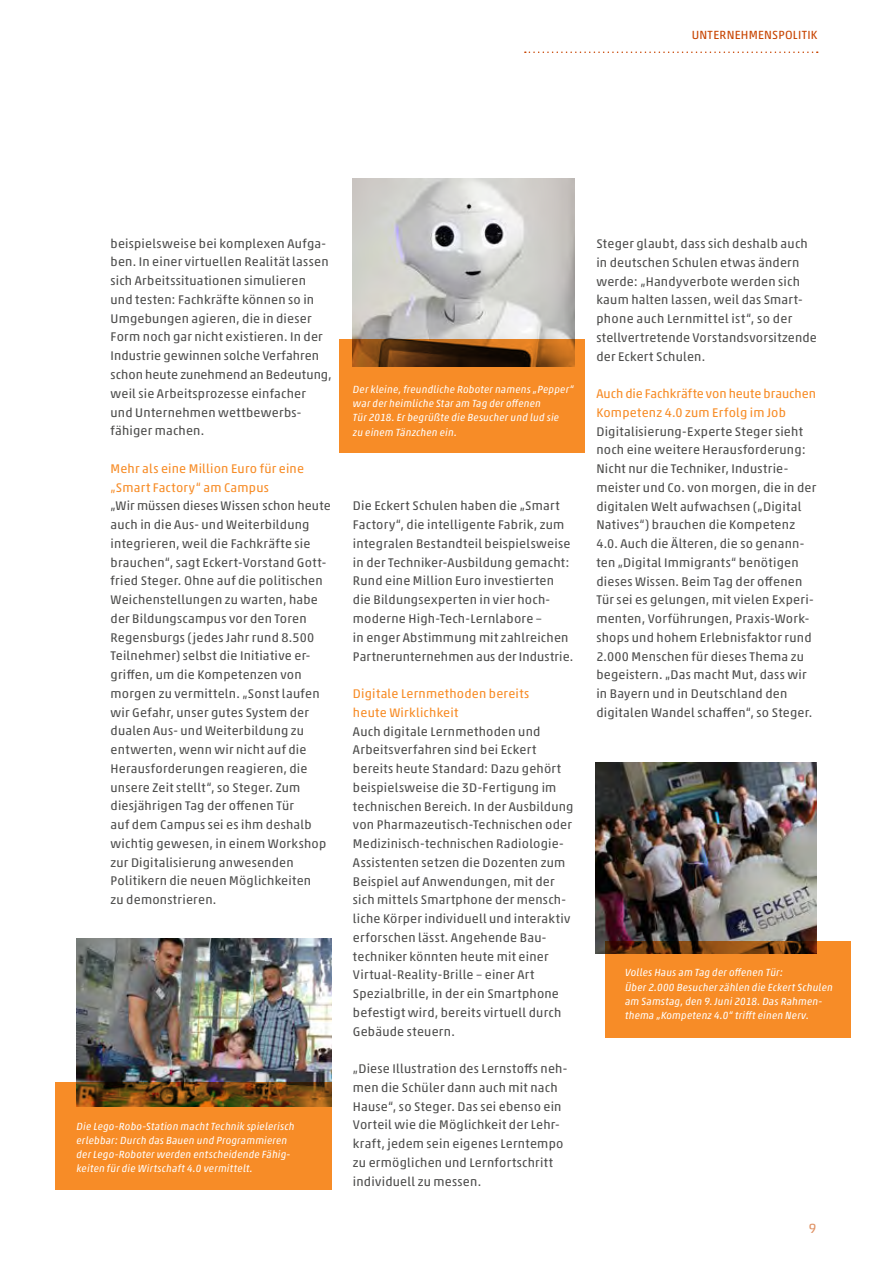
<style>
.page{position:relative;width:893px;height:1263px;background:#fff}
.page>*{position:absolute;margin:0;border:0;box-sizing:border-box;transform-origin:0 0}
.t1{font:13.5px "Akko Pro";color:#e09366}
.t2{font:12.75px/18.8px "Akko Pro";letter-spacing:.015em;color:#4d4d4c}
.t3{font:12.75px/18.8px "Akko Pro";letter-spacing:.015em;color:#f78c27}
.t4{font:12px "Akko Pro";letter-spacing:.02em;color:#c84502}
.t5{font:italic 10.5px/14.2px "Akko Pro";letter-spacing:.015em;color:#fff}
</style>
<div class="page">
<img style="left:353px;top:179px;width:221px;height:160px">
<svg style="left:339px;top:339px;width:246px;height:114px;background:#d87a22"></svg>
<img style="left:595px;top:762px;width:221px;height:192px">
<div style="left:605px;top:941px;width:245px;height:96px;background:#f78c27"></div>
<svg style="left:525px;top:51px;width:293px;height:2px"></svg>
<img style="left:77px;top:938px;width:255px;height:144px">
<svg style="left:55px;top:1082px;width:277px;height:107px;background:#d97c22"></svg>
<p class="t4" style="left:692px;top:27px;width:19px">Unter</p>
<p class="t4" style="left:727px;top:27px;width:16px">nehme</p>
<p class="t4" style="left:764px;top:27px;width:54px">nspolitik</p>
<p class="t2" style="left:111px;top:234px;width:223px">beispielsweise bei komplexen Aufga&shy;ben. I n einer virtuellen Realität lassen sich Arbeitssituationen simulieren<br>und testen: Fachkräfte können so in Umgebungen agieren, die in dieser Form noch gar nicht existieren. I n der Industrie gewinnen solche Verfahren schon heute zunehmend an Bedeutung, weil sie Arbeitsprozesse einfacher<br>und Unternehmen wettbewerbs&shy;fähiger machen.</p>
<p class="t3" style="left:111px;top:459px;width:195px">Mehr als eine Million Euro für eine „Smart Factory“ am Campus</p>
<p class="t2" style="left:111px;top:496px;width:222px">„Wir müssen dieses Wissen schon heute auch in die Aus- und Weiterbildung integrieren, weil die Fachkräfte sie brauchen“, sagt Eckert-Vorstand Gott&shy;fried Steger. Ohne auf die politischen Weichenstellungen zu warten, habe der Bildungscampus vor den Toren Regensburgs (jedes Jahr rund 8.500<br>Teilnehmer) selbst die I nitiative er&shy;griffen, um die Kompetenzen von morgen zu vermitteln. „Sonst laufen wir Gefahr, unser gutes System der dualen Aus- und Weiterbildung zu entwerten, wenn wir nicht auf die Herausforderungen reagieren, die unsere Zeit stellt“, so Steger. Zum diesjährigen Tag der offenen Tür<br>auf dem Campus sei es ihm deshalb wichtig gewesen, in einem Workshop zur Digitalisierung anwesenden Politikern die neuen Möglichkeiten<br>zu demonstrieren.</p>
<p class="t2" style="left:353px;top:496px;width:222px">Die Eckert Schulen haben die „Smart Factory“, die intelligente Fabrik, zum integralen Bestandteil beispielsweise in der Techniker-Ausbildung gemacht:<br>Rund eine Million Euro investierten die Bildungsexperten in vier hoch&shy;moderne High-Tech-Lernlabore –<br>in enger Abstimmung mit zahlreichen Partnerunternehmen aus der I ndustrie.</p>
<p class="t5" style="left:353px;top:382px;width:222px">Der kleine, freundliche Roboter namens „Pepper“ war der heimliche Star am Tag der offenen<br>Tür 2018. Er begrüßte die Besucher und lud sie<br>zu einem Tänzchen ein.</p>
<p class="t3" style="left:353px;top:684px;width:178px">Digitale Lernmethoden bereits heute Wirklichkeit</p>
<p class="t2" style="left:353px;top:722px;width:222px">Auch digitale Lernmethoden und Arbeitsverfahren sind bei Eckert bereits heute Standard: Dazu gehört beispielsweise die 3D-Fertigung im technischen Bereich. In der Ausbildung von Pharmazeutisch-Technischen oder Medizinisch-technischen Radiologie-Assistenten setzen die Dozenten zum Beispiel auf Anwendungen, mit der sich mittels Smartphone der mensch&shy;liche Körper individuell und interaktiv erforschen lässt. Angehende Bau&shy;techniker könnten heute mit einer Virtual-Reality-Brille – einer Art Spezialbrille, in der ein Smartphone befestigt wird, bereits virtuell durch Gebäude steuern.</p>
<p class="t2" style="left:353px;top:1059px;width:216px">„Diese I llustration des Lernstoffs neh&shy;men die Schüler dann auch mit nach Hause“, so Steger. Das sei ebenso ein Vorteil wie die Möglichkeit der Lehr&shy;kraft, jedem sein eigenes Lerntempo zu ermöglichen und Lernfortschritt individuell zu messen.</p>
<p class="t5" style="left:77px;top:1119px;width:219px">Die Lego-Robo-Station macht Technik spielerisch erlebbar: Durch das Bauen und Programmieren der Lego-Roboter werden entscheidende Fähig&shy;keiten für die Wirtschaft 4.0 vermittelt.</p>
<p class="t2" style="left:596px;top:234px;width:222px">Steger glaubt, dass sich deshalb auch in deutschen Schulen etwas ändern werde: „Handyverbote werden sich kaum halten lassen, weil das Smart&shy;phone auch Lernmittel ist“, so der stellvertretende Vorstandsvorsitzende der Eckert Schulen.</p>
<p class="t3" style="left:596px;top:384px;width:221px">Auch die Fachkräfte von heute brauchen<br>Kompetenz 4.0 zum Erfolg im Job</p>
<p class="t2" style="left:596px;top:422px;width:221px">Digitalisierung-Experte Steger sieht noch eine weitere Herausforderung:<br>Nicht nur die Techniker, Industrie&shy;meister und Co. von morgen, die in der digitalen Welt aufwachsen („Digital Natives“) brauchen die Kompetenz 4.0. Auch die Älteren, die so genann&shy;ten „Digital Immigrants“ benötigen dieses Wissen. Beim Tag der offenen Tür sei es gelungen, mit vielen Experi&shy;menten, Vorführungen, Praxis-Work&shy;shops und hohem Erlebnisfaktor rund 2.000 Menschen für dieses Thema zu begeistern. „Das macht Mut, dass wir in Bayern und in Deutschland den digitalen Wandel schaffen“, so Steger.</p>
<p class="t5" style="left:625px;top:965px;width:209px">Volles Haus am Tag der offenen Tür:<br>Über 2.000 Besucher zählen die Eckert Schulen am Samstag, den 9. Juni 2018. Das Rahmen&shy;thema „Kompetenz 4.0“ trifft einen Nerv.</p>
<p class="t1" style="left:809px;top:1220px;width:9px">9</p>
</div>
